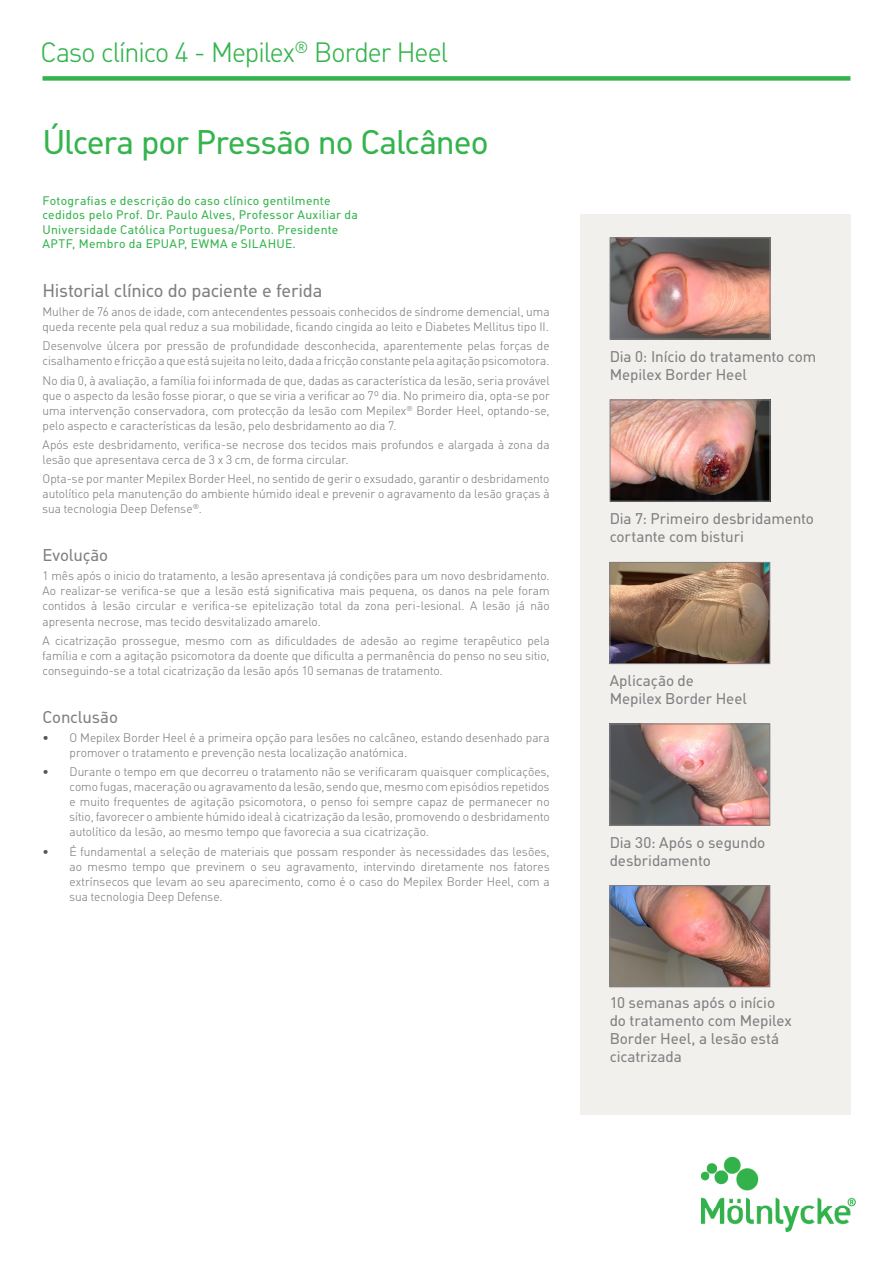
<style>
.page{position:relative;width:893px;height:1263px;background:#fff}
.page>*{position:absolute;margin:0;border:0;box-sizing:border-box;transform-origin:0 0}
.t1{font:33px "Molnlycke Din";letter-spacing:-.03em;color:#34b44d}
.t2{font:300 27px "Molnlycke Din";letter-spacing:-.035em;color:#34b44d}
.Body_copy_bullets{font:18px "Molnlycke Din";letter-spacing:-.015em;color:#808083}
.Body_copy_bullets-2{font:16.5px "Molnlycke Din";letter-spacing:-.01em;color:#808083}
.Body_copy_bullets-3{font:15px/18px "Molnlycke Din";letter-spacing:-.005em;color:#808083}
.Body_copy_bullets-4{font:300 12px/15px "Molnlycke Din";letter-spacing:.005em;color:#808083;text-align:justify}
.Department_hospital{font:12px/14.4px "Molnlycke Din";letter-spacing:.025em;color:#34b44d}
.s1{color:#57585a}
</style>
<div class="page">
<img style="left:701px;top:1157px;width:155px;height:74px">
<div style="left:580px;top:214px;width:270px;height:900px;background:#f1f0ed"></div>
<div style="left:43px;top:76px;width:807px;height:5px;background:#34b44d"></div>
<img style="left:612px;top:240px;width:156px;height:97px">
<div style="left:610px;top:238px;width:160px;height:101px;border:1px solid #808083"></div>
<img style="left:612px;top:402px;width:156px;height:97px">
<div style="left:610px;top:400px;width:160px;height:101px;border:1px solid #808083"></div>
<img style="left:612px;top:564px;width:156px;height:98px">
<div style="left:610px;top:562px;width:160px;height:102px;border:1px solid #808083"></div>
<img style="left:612px;top:726px;width:156px;height:97px">
<div style="left:610px;top:724px;width:160px;height:101px;border:1px solid #808083"></div>
<img style="left:612px;top:887px;width:156px;height:98px">
<div style="left:610px;top:885px;width:160px;height:102px;border:1px solid #808083"></div>
<p class="t2" style="left:41px;top:38px;width:408px">Caso clínico 4 - Mepilex<sup>®</sup> Border Heel</p>
<p class="t1" style="left:43px;top:123px;width:448px">Úlcera por Pressão no Calcâneo</p>
<p class="Department_hospital" style="left:43px;top:193px;width:317px">Fotografias e descrição do caso clínico gentilmente cedidos pelo Prof. Dr. Paulo Alves, Professor Auxiliar da Universidade Católica Portuguesa/Porto. Presidente APTF, Membro da EPUAP, EWMA e SILAHUE.</p>
<p class="Body_copy_bullets" style="left:43px;top:280px;width:281px">Historial clínico do paciente e ferida</p>
<p class="Body_copy_bullets-4" style="left:43px;top:304px;width:509px">Mulher de 76 anos de idade, com antecendentes pessoais conhecidos de síndrome demencial, uma queda recente pela qual reduz a sua mobilidade, ficando cingida ao leito e Diabetes Mellitus tipo II.</p>
<p class="Body_copy_bullets-4" style="left:43px;top:339px;width:509px">Desenvolve úlcera por pressão de profundidade desconhecida, aparentemente pelas forças de cisalhamento e fricção a que está sujeita no leito, dada a fricção constante pela agitação psicomotora.</p>
<p class="Body_copy_bullets-4" style="left:43px;top:373px;width:509px">No dia 0, à avaliação, a família foi informada de que, dadas as característica da lesão, seria provável que o aspecto da lesão fosse piorar, o que se viria a verificar ao 7º dia. No primeiro dia, opta-se por uma intervenção conservadora, com protecção da lesão com Mepilex<sup>®</sup> Border Heel, optando-se, pelo aspecto e características da lesão, pelo desbridamento ao dia 7.</p>
<p class="Body_copy_bullets-4" style="left:43px;top:437px;width:509px">Após este desbridamento, verifica-se necrose dos tecidos mais profundos e alargada à zona da lesão que apresentava cerca de 3 x 3 cm, de forma circular.</p>
<p class="Body_copy_bullets-4" style="left:43px;top:471px;width:509px">Opta-se por manter Mepilex Border Heel, no sentido de gerir o exsudado, garantir o desbridamento autolítico pela manutenção do ambiente húmido ideal e prevenir o agravamento da lesão graças à sua tecnologia Deep Defense<sup>®</sup>.</p>
<p class="Body_copy_bullets-2" style="left:43px;top:546px;width:67px">Evolução</p>
<p class="Body_copy_bullets-4" style="left:43px;top:569px;width:509px">1 mês após o inicio do tratamento, a lesão apresentava já condições para um novo desbridamento.<br>Ao realizar-se verifica-se que a lesão está significativa mais pequena, os danos na pele foram contidos à lesão circular e verifica-se epitelização total da zona peri-lesional. A lesão já não apresenta necrose, mas tecido desvitalizado amarelo.</p>
<p class="Body_copy_bullets-4" style="left:43px;top:633px;width:509px">A cicatrização prossegue, mesmo com as dificuldades de adesão ao regime terapêutico pela família e com a agitação psicomotora da doente que dificulta a permanência do penso no seu sitio, conseguindo-se a total cicatrização da lesão após 10 semanas de tratamento.</p>
<p class="Body_copy_bullets-2" style="left:43px;top:707px;width:77px">Conclusão</p>
<p class="Body_copy_bullets-4" style="left:70px;top:730px;width:482px;text-indent:-27px"><span class="s1">•</span> O Mepilex Border Heel é a primeira opção para lesões no calcâneo, estando desenhado para promover o tratamento e prevenção nesta localização anatómica.</p>
<p class="Body_copy_bullets-4" style="left:70px;top:765px;width:482px;text-indent:-27px"><span class="s1">•</span> Durante o tempo em que decorreu o tratamento não se verificaram quaisquer complicações, como fugas, maceração ou agravamento da lesão, sendo que, mesmo com episódios repetidos e muito frequentes de agitação psicomotora, o penso foi sempre capaz de permanecer no sítio, favorecer o ambiente húmido ideal à cicatrização da lesão, promovendo o desbridamento autolítico da lesão, ao mesmo tempo que favorecia a sua cicatrização.</p>
<p class="Body_copy_bullets-4" style="left:70px;top:844px;width:482px;text-indent:-27px"><span class="s1">•</span> É fundamental a seleção de materiais que possam responder às necessidades das lesões, ao mesmo tempo que previnem o seu agravamento, intervindo diretamente nos fatores extrínsecos que levam ao seu aparecimento, como é o caso do Mepilex Border Heel, com a sua tecnologia Deep Defense.</p>
<p class="Body_copy_bullets-3" style="left:610px;top:347px;width:208px">Dia 0: Início do tratamento com<br>Mepilex Border Heel</p>
<p class="Body_copy_bullets-3" style="left:610px;top:509px;width:206px">Dia 7: Primeiro desbridamento cortante com bisturi</p>
<p class="Body_copy_bullets-3" style="left:610px;top:672px;width:139px">Aplicação de<br>Mepilex Border Heel</p>
<p class="Body_copy_bullets-3" style="left:610px;top:833px;width:157px">Dia 30: Após o segundo desbridamento</p>
<p class="Body_copy_bullets-3" style="left:610px;top:993px;width:183px">10 semanas após o início do tratamento com Mepilex<br>Border Heel, a lesão está cicatrizada</p>
</div>
